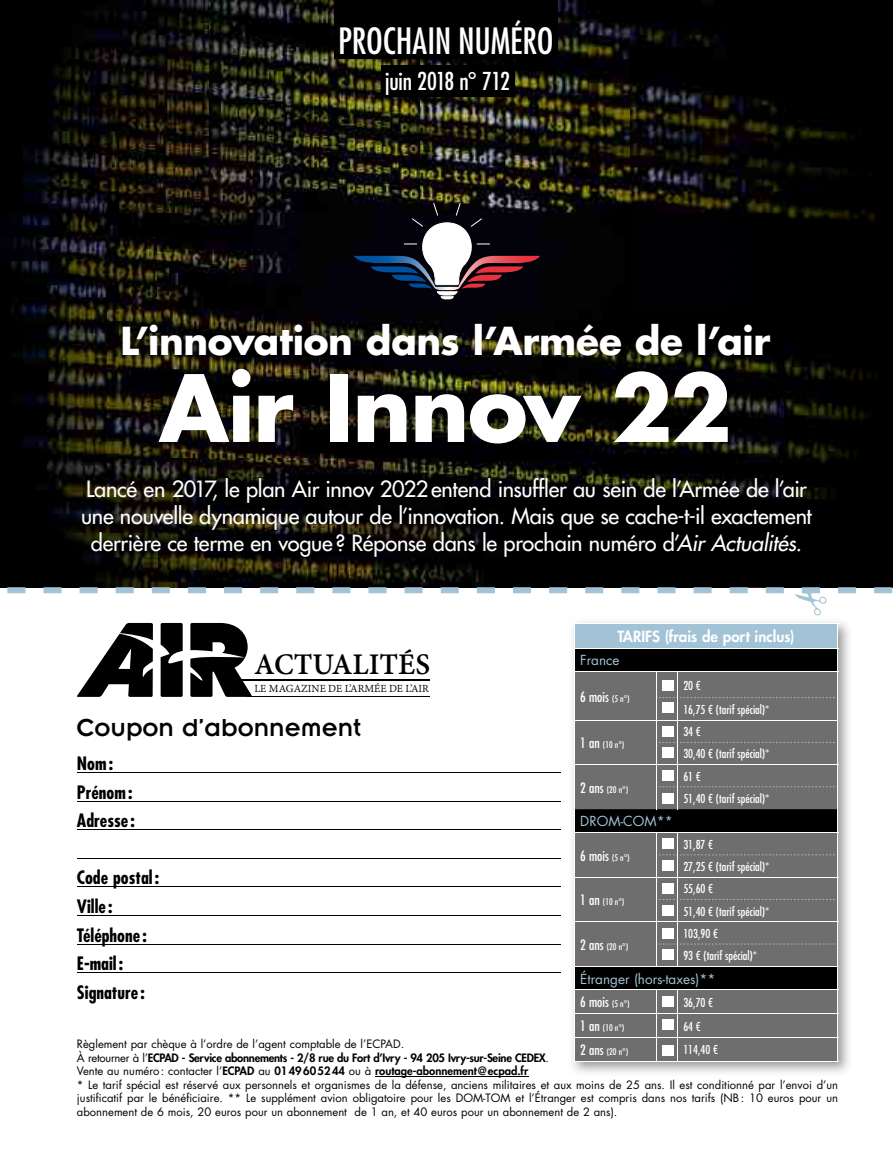
<style>
.page{position:relative;width:893px;height:1149px;background:#fff}
.page>*{position:absolute;margin:0;border:0;box-sizing:border-box;transform-origin:0 0}
.t1{font:700 90px "Futura Std";letter-spacing:-.02em;color:#fff}
.t2{font:700 37.5px "Futura Std";letter-spacing:-.01em;color:#fff}
.t3{font:condensed 35.25px "Futura Std";letter-spacing:-.005em;color:#fff}
.t4{font:700 32.55px "Adobe Devanagari";color:#000}
.t5{font:27px "Insignia LT Std";color:#000}
.t6{font:condensed 24px "Futura Std";letter-spacing:-.015em;color:#fff}
.t7{font:500 21.75px/27px "Futura Std";letter-spacing:-.01em;color:#fff;text-align:center}
.t8{font:700 condensed 18px/28.5px "Futura Std";color:#000}
.t9{font:800 15px "Futura Std";color:#fff}
.t10{font:condensed 13.95px "Futura Std";color:#fff}
.t11{font:13.5px "Futura Std";color:#a1c3d5}
.t12{font:condensed 12px/22.2px "Futura Std";color:#fff}
.t13{font:11.7px "Adobe Devanagari";color:#000}
.t14{font:11.25px/13.5px "Futura Std";color:#000}
.t15{font:condensed 9px "Futura Std";color:#fff}
.s1{font-style:italic}
.s2{font-size:9px}
.s3{font-size:13.95px}
.s4{font-weight:800}
</style>
<div class="page">
<img style="left:0;top:0;width:840px;height:213px">
<div style="left:840px;top:0;width:53px;height:587px;background:#000"></div>
<img style="left:0;top:213px;width:157px;height:374px">
<img style="left:157px;top:213px;width:473px;height:97px">
<div style="left:630px;top:213px;width:211px;height:107px;background:#000002"></div>
<img style="left:736px;top:320px;width:105px;height:267px">
<img style="left:157px;top:457px;width:579px;height:130px">
<svg style="left:354px;top:202px;width:186px;height:97px;background:#36303a"></svg>
<svg style="left:0;top:587px;width:892px;height:28px"></svg>
<hr style="left:77px;top:772px;width:484px;height:1px;background:#000">
<hr style="left:77px;top:800px;width:484px;height:1px;background:#000">
<hr style="left:77px;top:829px;width:484px;height:1px;background:#000">
<hr style="left:77px;top:857px;width:484px;height:1px;background:#000">
<hr style="left:77px;top:886px;width:484px;height:1px;background:#000">
<hr style="left:77px;top:914px;width:484px;height:1px;background:#000">
<hr style="left:77px;top:943px;width:484px;height:1px;background:#000">
<hr style="left:77px;top:971px;width:484px;height:1px;background:#000">
<img style="left:572px;top:622px;width:277px;height:451px">
<div style="left:574px;top:623px;width:264px;height:25px;background:#a1c3d5"></div>
<div style="left:574px;top:648px;width:264px;height:23px;background:#000"></div>
<div style="left:575px;top:672px;width:81px;height:388px;background:#6e6e6e"></div>
<svg style="left:575px;top:808px;width:81px;height:181px;background:#535353"></svg>
<hr style="left:574px;top:622px;width:82px;height:1px;background:#fff">
<hr style="left:574px;top:647px;width:82px;height:1px;background:#fff">
<hr style="left:574px;top:671px;width:82px;height:1px;background:#fff">
<hr style="left:574px;top:719px;width:82px;height:1px;background:#fff">
<hr style="left:574px;top:764px;width:82px;height:1px;background:#fff">
<hr style="left:574px;top:832px;width:82px;height:1px;background:#fff">
<hr style="left:574px;top:876px;width:82px;height:1px;background:#fff">
<hr style="left:574px;top:921px;width:82px;height:1px;background:#fff">
<hr style="left:574px;top:965px;width:82px;height:1px;background:#fff">
<hr style="left:574px;top:989px;width:82px;height:1px;background:#fff">
<hr style="left:574px;top:1012px;width:82px;height:1px;background:#fff">
<hr style="left:574px;top:1036px;width:82px;height:1px;background:#fff">
<svg style="left:574px;top:623px;width:1px;height:437px"></svg>
<hr style="left:574px;top:1060px;width:82px;height:1px;background:#fff">
<svg style="left:656px;top:622px;width:182px;height:439px;background:#67696a"></svg>
<hr style="left:677px;top:1060px;width:161px;height:1px;background:#fff">
<div style="left:662px;top:726px;width:11px;height:10px;background:#fff"></div>
<div style="left:662px;top:747px;width:11px;height:10px;background:#fff"></div>
<div style="left:662px;top:770px;width:11px;height:10px;background:#fff"></div>
<div style="left:662px;top:792px;width:11px;height:11px;background:#fff"></div>
<div style="left:662px;top:838px;width:11px;height:10px;background:#fff"></div>
<div style="left:662px;top:860px;width:11px;height:10px;background:#fff"></div>
<div style="left:662px;top:883px;width:11px;height:10px;background:#fff"></div>
<div style="left:662px;top:904px;width:11px;height:11px;background:#fff"></div>
<div style="left:662px;top:927px;width:11px;height:11px;background:#fff"></div>
<div style="left:662px;top:949px;width:11px;height:10px;background:#fff"></div>
<div style="left:662px;top:995px;width:11px;height:11px;background:#fff"></div>
<div style="left:662px;top:1019px;width:11px;height:10px;background:#fff"></div>
<div style="left:662px;top:1044px;width:11px;height:11px;background:#fff"></div>
<div style="left:662px;top:680px;width:11px;height:10px;background:#fff"></div>
<div style="left:662px;top:702px;width:11px;height:11px;background:#fff"></div>
<hr style="left:234px;top:678px;width:195px;height:2px;background:#000">
<hr style="left:247px;top:696px;width:182px;height:1px;background:#000">
<svg style="left:161px;top:623px;width:91px;height:73px"></svg>
<svg style="left:77px;top:623px;width:76px;height:73px"></svg>
<hr style="left:375px;top:1075px;width:153px;height:1px;background:#000">
<img style="left:108px;top:310px;width:675px;height:147px">
<div style="left:334px;top:0;width:224px;height:59px;background:#000"></div>
<div style="left:381px;top:65px;width:133px;height:32px;background:#000"></div>
<h3 class="t3" style="left:338px;top:20px;width:217px">PROCHAIN NUMÉRO</h3>
<h3 class="t6" style="left:385px;top:67px;width:126px">juin 2018 n° 712</h3>
<h2 class="t2" style="left:120px;top:316px;width:651px">L’innovation dans l’Armée de l’air</h2>
<h1 class="t1" style="left:159px;top:348px;width:575px">Air Innov 22</h1>
<p class="t7" style="left:81px;top:475px;width:732px">Lancé en 2017, le plan Air innov 2022 entend insuffler au sein de l’Armée de l’air une nouvelle dynamique autour de l’innovation. Mais que se cache-t-il exactement derrière ce terme en vogue ? Réponse dans le prochain numéro d’<span class="s1">Air Actualités</span>.</p>
<h3 class="t9" style="left:617px;top:626px;width:179px">TARIFS (frais de port inclus)</h3>
<p class="t11" style="left:580px;top:651px;width:41px">France</p>
<p class="t10" style="left:580px;top:687px;width:51px">6 mois <span class="s2">(5 n°)</span></p>
<p class="t12" style="left:683px;top:673px;width:88px;line-height:24.2px">20 €<br>16,75 € (tarif spécial)*</p>
<p class="t15" style="left:580px;top:739px;width:46px"><span class="s3">1 an</span> (10 n°)</p>
<p class="t12" style="left:683px;top:720px;width:88px">34 €<br>30,40 € (tarif spécial)*</p>
<p class="t15" style="left:580px;top:783px;width:49px"><span class="s3">2 ans</span> (20 n°)</p>
<p class="t12" style="left:683px;top:764px;width:88px">61 €<br>51,40 € (tarif spécial)*</p>
<p class="t11" style="left:580px;top:812px;width:94px">DROM-COM**</p>
<p class="t10" style="left:580px;top:846px;width:51px">6 mois <span class="s2">(5 n°)</span></p>
<p class="t12" style="left:683px;top:832px;width:88px">31,87 €<br>27,25 € (tarif spécial)*</p>
<p class="t15" style="left:580px;top:896px;width:46px"><span class="s3">1 an</span> (10 n°)</p>
<p class="t12" style="left:683px;top:877px;width:88px">55,60 €<br>51,40 € (tarif spécial)*</p>
<p class="t15" style="left:580px;top:940px;width:49px"><span class="s3">2 ans</span> (20 n°)</p>
<p class="t12" style="left:683px;top:921px;width:75px">103,90 €<br>93 € (tarif spécial)*</p>
<p class="t11" style="left:580px;top:969px;width:137px">Étranger (hors-taxes)**</p>
<p class="t10" style="left:580px;top:993px;width:51px">6 mois <span class="s2">(5 n°)</span></p>
<p class="t12" style="left:683px;top:990px;width:31px">36,70 €</p>
<p class="t15" style="left:580px;top:1022px;width:46px"><span class="s3">1 an</span> (10 n°)</p>
<p class="t12" style="left:683px;top:1014px;width:19px">64 €</p>
<p class="t15" style="left:580px;top:1046px;width:49px"><span class="s3">2 ans</span> (20 n°)</p>
<p class="t12" style="left:683px;top:1038px;width:36px">114,40 €</p>
<h3 class="t4" style="left:254px;top:645px;width:178px">ACTUALITÉS</h3>
<p class="t13" style="left:254px;top:682px;width:176px">LE MAGAZINE DE L’ARMÉE DE L’AIR</p>
<h3 class="t5" style="left:77px;top:714px;width:286px">Coupon d’abonnement</h3>
<h3 class="t8" style="left:77px;top:749px;width:60px">Nom :<br>Prénom :<br>Adresse :</h3>
<h3 class="t8" style="left:77px;top:863px;width:84px">Code postal :<br>Ville :<br>Téléphone :<br>E-mail :<br>Signature :</h3>
<p class="t14" style="left:77px;top:1037px;width:763px">Règlement par chèque à l’ordre de l’agent comptable de l’ECPAD.<br>À retourner à l’<span class="s4">ECPAD - Service abonnements - 2/8 rue du Fort d’Ivry - 94 205 Ivry-sur-Seine CEDEX</span>.<br>Vente au numéro : contacter l’<span class="s4">ECPAD</span> au <span class="s4">01 49 60 52 44</span> ou à <span class="s4">routage-abonnement@ecpad.fr<br></span>* Le tarif spécial est réservé aux personnels et organismes de la défense, anciens militaires et aux moins de 25 ans. Il est conditionné par l’envoi d’un justificatif par le bénéficiaire. ** Le supplément avion obligatoire pour les DOM-TOM et l’Étranger est compris dans nos tarifs (NB : 10 euros pour un abonnement de 6 mois, 20 euros pour un abonnement de 1 an, et 40 euros pour un abonnement de 2 ans).</p>
</div>
